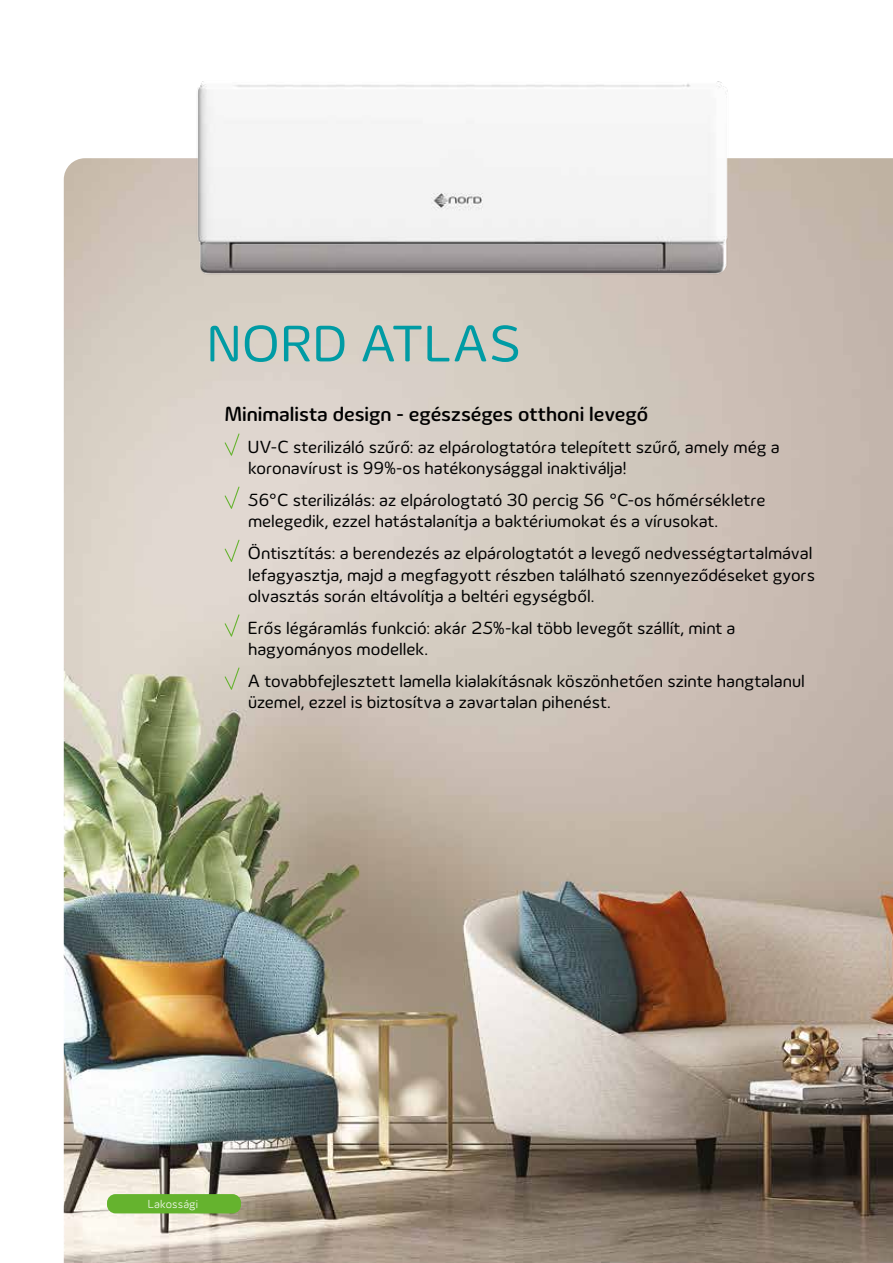
<style>
.page{position:relative;width:893px;height:1263px;background:#fff}
.page>*{position:absolute;margin:0;border:0;box-sizing:border-box;transform-origin:0 0}
.t1{font:52.5px "Innogy";letter-spacing:.01em;color:#009ba4}
.t2{font:500 21px "Innogy";letter-spacing:-.005em;color:#000}
.t3{font:18px/21.6px "Innogy";color:#000}
.t4{font:300 12px "Innogy";letter-spacing:.01em;color:#fff}
</style>
<div class="page">
<img style="left:64px;top:158px;width:829px;height:1105px">
<div style="left:107px;top:1194px;width:134px;height:19px;background:#65b32e;border-radius:9px"></div>
<svg style="left:225px;top:433px;width:15px;height:23px"></svg>
<svg style="left:225px;top:486px;width:15px;height:23px"></svg>
<svg style="left:225px;top:540px;width:15px;height:22px"></svg>
<svg style="left:225px;top:614px;width:15px;height:23px"></svg>
<svg style="left:225px;top:667px;width:15px;height:23px"></svg>
<img style="left:173px;top:81px;width:579px;height:218px">
<h1 class="t1" style="left:207px;top:314px;width:316px">NORD ATLAS</h1>
<p class="t2" style="left:225px;top:402px;width:425px">Minimalista design - egészséges otthoni levegő</p>
<p class="t3" style="left:248px;top:436px;width:533px">UV-C sterilizáló szűrő: az elpárologtatóra telepített szűrő, amely még a koronavírust is 99%-os hatékonysággal inaktiválja!</p>
<p class="t3" style="left:248px;top:489px;width:519px">56°C sterilizálás: az elpárologtató 30 percig 56 °C-os hőmérsékletre melegedik, ezzel hatástalanítja a baktériumokat és a vírusokat.</p>
<p class="t3" style="left:248px;top:542px;width:569px">Öntisztítás: a berendezés az elpárologtatót a levegő nedvességtartalmával lefagyasztja, majd a megfagyott részben található szennyeződéseket gyors olvasztás során eltávolítja a beltéri egységből.</p>
<p class="t3" style="left:248px;top:617px;width:489px">Erős légáramlás funkció: akár 25%-kal több levegőt szállít, mint a hagyományos modellek.</p>
<p class="t3" style="left:248px;top:670px;width:558px">A tovabbfejlesztett lamella kialakításnak köszönhetően szinte hangtalanul üzemel, ezzel is biztosítva a zavartalan pihenést.</p>
<p class="t4" style="left:148px;top:1197px;width:52px">Lakossági</p>
</div>
